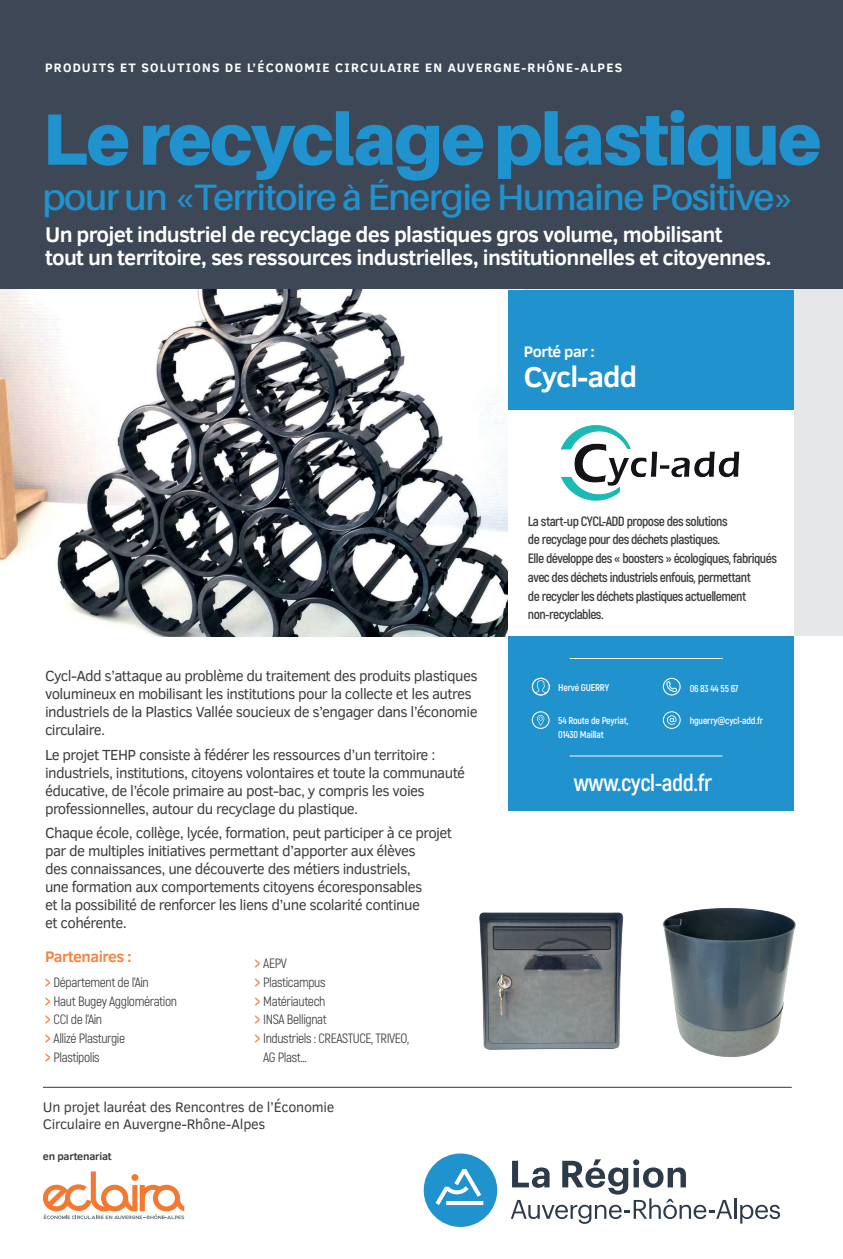
<style>
.page{position:relative;width:843px;height:1259px;background:#fff}
.page>*{position:absolute;margin:0;border:0;box-sizing:border-box;transform-origin:0 0}
.t1{font:900 72.75px "Aileron";letter-spacing:-.025em;color:#2092ce}
.t2{font:600 36.75px "Aileron";letter-spacing:-.03em;color:#2092ce}
.t3{font:700 29.33px "Clear Sans";letter-spacing:-.03em;color:#fff}
.t4{font:700 23.77px "Akrobat";letter-spacing:-.02em;color:#fff}
.t5{font:700 21.75px/22.5px "Clear Sans";letter-spacing:-.03em;color:#fff}
.t6{font:700 15.75px "Clear Sans";letter-spacing:-.03em;color:#f58544}
.t7{font:700 15.75px "Clear Sans";letter-spacing:-.03em;color:#fff}
.t8{font:15px/18px "Clear Sans";letter-spacing:-.04em;color:#3e3e3f}
.t9{font:14.25px/17.2px "Clear Sans";letter-spacing:-.02em;color:#3e3e3f}
.t10{font:700 13.5px/18.8px "Akrobat";letter-spacing:-.04em;color:#3e3e3f}
.t11{font:13.5px/18.8px "Akrobat";letter-spacing:-.03em;color:#3e3e3f}
.t12{font:700 12.52px "Clear Sans";letter-spacing:.1em;color:#fff}
.t13{font:700 10.88px "Clear Sans";letter-spacing:-.02em;color:#3e3e3f}
.t14{font:700 9.9px/14.1px "Akrobat";letter-spacing:-.02em;color:#fff}
.s1{font-family:"Clear Sans";font-weight:700;font-size:15.75px;color:#f58544}
</style>
<div class="page">
<div style="left:0;top:0;width:842px;height:325px;background:#3d4756"></div>
<svg style="left:43px;top:1171px;width:141px;height:48px"></svg>
<svg style="left:510px;top:1159px;width:222px;height:65px"></svg>
<hr style="left:734px;top:1198px;width:2px;height:21px;background:#2c3a4a">
<svg style="left:740px;top:1204px;width:40px;height:19px"></svg>
<svg style="left:423px;top:1153px;width:74px;height:74px"></svg>
<div style="left:0;top:290px;width:842px;height:346px;background:#e6e7e9"></div>
<img style="left:0;top:290px;width:508px;height:346px">
<img style="left:479px;top:912px;width:145px;height:138px">
<img style="left:662px;top:907px;width:134px;height:151px">
<div style="left:508px;top:636px;width:285px;height:175px;background:#2092ce"></div>
<hr style="left:43px;top:1087px;width:748px;height:1px;background:#2c3a4a">
<div style="left:508px;top:313px;width:285px;height:323px;background:#fff"></div>
<div style="left:508px;top:290px;width:285px;height:119px;background:#2092ce"></div>
<img style="left:560px;top:425px;width:180px;height:76px">
<svg style="left:662px;top:711px;width:18px;height:18px"></svg>
<svg style="left:532px;top:678px;width:17px;height:17px"></svg>
<svg style="left:531px;top:711px;width:18px;height:18px"></svg>
<svg style="left:662px;top:678px;width:18px;height:17px"></svg>
<hr style="left:569px;top:658px;width:153px;height:1px;background:#fff">
<hr style="left:569px;top:755px;width:153px;height:1px;background:#fff">
<p class="t12" style="left:45px;top:59px;width:578px">PRODUITS ET SOLUTIONS DE L’ÉCONOMIE CIRCULAIRE EN AUVERGNE-RHÔNE-ALPES</p>
<h1 class="t1" style="left:42px;top:97px;width:780px">Le recyclage plastique</h1>
<h2 class="t2" style="left:42px;top:177px;width:754px">pour un «Territoire à Énergie Humaine Positive»</h2>
<h3 class="t5" style="left:45px;top:223px;width:727px">Un projet industriel de recyclage des plastiques gros volume, mobilisant<br>tout un territoire, ses ressources industrielles, institutionnelles et citoyennes.</h3>
<p class="t7" style="left:523px;top:340px;width:73px">Porté par :</p>
<h3 class="t3" style="left:523px;top:355px;width:115px">Cycl-add</h3>
<p class="t8" style="left:45px;top:667px;width:434px">Cycl-Add s’attaque au problème du traitement des produits plastiques volumineux en mobilisant les institutions pour la collecte et les autres industriels de la Plastics Vallée soucieux de s’engager dans l’économie circulaire.</p>
<p class="t8" style="left:45px;top:745px;width:421px">Le projet TEHP consiste à fédérer les ressources d’un territoire : industriels, institutions, citoyens volontaires et toute la communauté éducative, de l’école primaire au post-bac, y compris les voies professionnelles, autour du recyclage du plastique.</p>
<p class="t8" style="left:45px;top:824px;width:408px">Chaque école, collège, lycée, formation, peut participer à ce projet par de multiples initiatives permettant d’apporter aux élèves<br>des connaissances, une découverte des métiers industriels,<br>une formation aux comportements citoyens écoresponsables<br>et la possibilité de renforcer les liens d’une scolarité continue<br>et cohérente.</p>
<p class="t6" style="left:45px;top:945px;width:88px">Partenaires :</p>
<p class="t11" style="left:45px;top:973px;width:133px"><span class="s1">&gt;</span> Département de l’Ain<br><span class="s1">&gt;</span> Haut Bugey Agglomération <span class="s1">&gt;</span> CCI de l’Ain<br><span class="s1">&gt;</span> Allizé Plasturgie<br><span class="s1">&gt;</span> Plastipolis</p>
<p class="t11" style="left:255px;top:954px;width:34px"><span class="s1">&gt;</span> AEPV</p>
<p class="t11" style="left:255px;top:973px;width:72px"><span class="s1">&gt;</span> Plasticampus</p>
<p class="t11" style="left:255px;top:991px;width:72px"><span class="s1">&gt;</span> Matériautech</p>
<p class="t11" style="left:255px;top:1010px;width:74px"><span class="s1">&gt;</span> INSA Bellignat</p>
<p class="t11" style="left:255px;top:1029px;width:156px"><span class="s1">&gt;</span> Industriels : CREASTUCE, TRIVEO,</p>
<p class="t11" style="left:263px;top:1048px;width:45px">AG Plast...</p>
<p class="t9" style="left:43px;top:1098px;width:293px">Un projet lauréat des Rencontres de l’Économie<br>Circulaire en Auvergne-Rhône-Alpes</p>
<p class="t13" style="left:43px;top:1148px;width:70px">en partenariat</p>
<p class="t10" style="left:528px;top:511px;width:250px">La start-up CYCL-ADD propose des solutions<br>de recyclage pour des déchets plastiques.<br>Elle développe des « boosters » écologiques, fabriqués avec des déchets industriels enfouis, permettant<br>de recycler les déchets plastiques actuellement non-recyclables.</p>
<p class="t14" style="left:558px;top:681px;width:52px">Hervé GUERRY</p>
<p class="t14" style="left:558px;top:713px;width:72px">54 Route de Peyriat,<br>01430 Maillat</p>
<p class="t14" style="left:689px;top:713px;width:75px">hguerry@cycl-add.fr</p>
<p class="t14" style="left:689px;top:681px;width:50px">06 83 44 55 67</p>
<h3 class="t4" style="left:573px;top:768px;width:140px">www.cycl-add.fr</h3>
</div>
